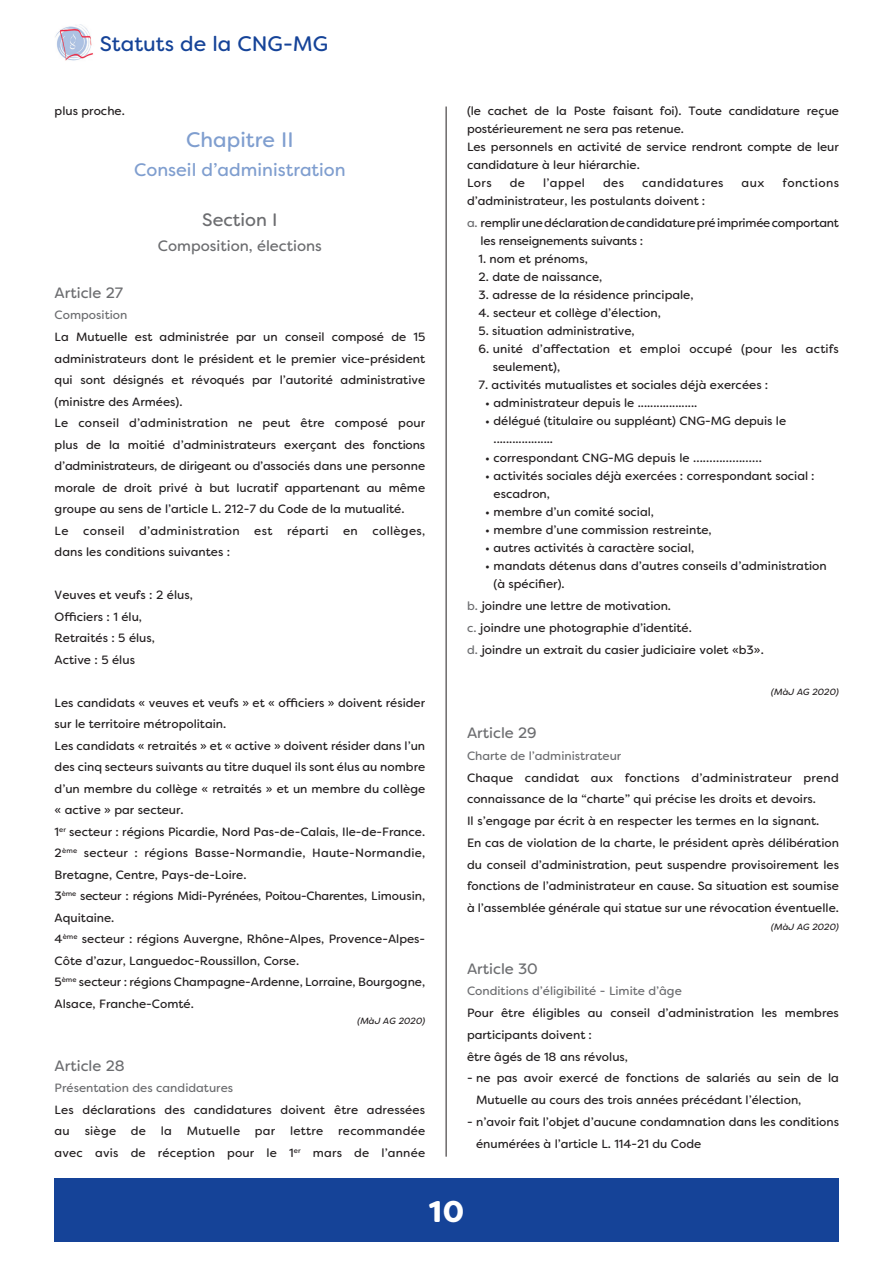
<style>
.page{position:relative;width:893px;height:1263px;background:#fff}
.page>*{position:absolute;margin:0;border:0;box-sizing:border-box;transform-origin:0 0}
.t1{font:900 30px "Filson Soft";color:#fff}
.t2{font:21px "Filson Soft";color:#154398}
.chapitre1{font:21px "Filson Soft";color:#7f9ecf}
.chapitre2{font:18px "Filson Soft";color:#7f9ecf}
.section1{font:18px "Filson Soft";color:#6c6d70}
.section2{font:15px "Filson Soft";color:#6c6d70}
.inter-titre{font:12px/21.5px "Filson Soft";color:#231f20}
.inter-titre-2{font:12px/21.5px "Filson Soft";letter-spacing:-.02em;color:#231f20}
.t3{font:12px "Filson Soft";color:#6c6d70}
.inter-titre-3{font:12px/21.5px "Filson Soft";letter-spacing:.02em;color:#231f20}
.inter-titre-4{font:12px/21.5px "Filson Soft";letter-spacing:.025em;color:#231f20}
.inter-titre-5{font:12px "Filson Soft";letter-spacing:.035em;color:#231f20}
.t4{font:italic 9px "Filson Soft";color:#231f20}
.s1{color:#6c6d70}
</style>
<div class="page">
<hr style="left:446px;top:107px;width:1px;height:1050px;background:#231f20">
<div style="left:54px;top:1179px;width:785px;height:63px;background:#154398"></div>
<img style="left:55px;top:25px;width:38px;height:36px">
<h2 class="t2" style="left:100px;top:30px;width:230px">Statuts de la CNG-MG</h2>
<p class="inter-titre" style="left:55px;top:100px;width:72px">plus proche.</p>
<p class="chapitre1" style="left:186px;top:126px;width:109px">Chapitre II</p>
<p class="chapitre2" style="left:134px;top:158px;width:213px">Conseil d’administration</p>
<p class="section1" style="left:202px;top:208px;width:77px">Section I</p>
<p class="section2" style="left:158px;top:236px;width:165px">Composition, élections</p>
<p class="section2" style="left:55px;top:283px;width:70px">Article 27</p>
<p class="t3" style="left:55px;top:308px;width:74px">Composition</p>
<p class="inter-titre" style="left:55px;top:326px;width:372px;text-align:justify">La Mutuelle est administrée par un conseil composé de 15 administrateurs dont le président et le premier vice-président qui sont désignés et révoqués par l’autorité administrative (ministre des Armées).</p>
<p class="inter-titre" style="left:55px;top:412px;width:372px;text-align:justify">Le conseil d’administration ne peut être composé pour plus de la moitié d’administrateurs exerçant des fonctions d’administrateurs, de dirigeant ou d’associés dans une personne morale de droit privé à but lucratif appartenant au même groupe au sens de l’article L. 212-7 du Code de la mutualité.</p>
<p class="inter-titre-4" style="left:55px;top:520px;width:372px">Le conseil d’administration est réparti en collèges, dans les conditions suivantes :</p>
<p class="inter-titre" style="left:55px;top:584px;width:140px">Veuves et veufs : 2 élus,</p>
<p class="inter-titre" style="left:55px;top:606px;width:89px">Officiers : 1 élu,</p>
<p class="inter-titre" style="left:55px;top:627px;width:102px">Retraités : 5 élus,</p>
<p class="inter-titre" style="left:55px;top:649px;width:82px">Active : 5 élus</p>
<p class="inter-titre" style="left:55px;top:692px;width:372px">Les candidats « veuves et veufs » et « officiers » doivent résider sur le territoire métropolitain.</p>
<p class="inter-titre" style="left:55px;top:735px;width:372px;text-align:justify">Les candidats « retraités » et « active » doivent résider dans l’un des cinq secteurs suivants au titre duquel ils sont élus au nombre d’un membre du collège « retraités » et un membre du collège « active » par secteur.</p>
<p class="inter-titre" style="left:55px;top:821px;width:372px">1<sup>er</sup> secteur : régions Picardie, Nord Pas-de-Calais, Ile-de-France.</p>
<p class="inter-titre-3" style="left:55px;top:842px;width:372px">2<sup>ème</sup> secteur : régions Basse-Normandie, Haute-Normandie,<br>Bretagne, Centre, Pays-de-Loire.</p>
<p class="inter-titre-2" style="left:55px;top:885px;width:372px">3<sup>ème</sup> secteur : régions Midi-Pyrénées, Poitou-Charentes, Limousin,<br>Aquitaine.</p>
<p class="inter-titre" style="left:55px;top:928px;width:372px">4<sup>ème</sup> secteur : régions Auvergne, Rhône-Alpes, Provence-Alpes-<br>Côte d’azur, Languedoc-Roussillon, Corse.</p>
<p class="inter-titre" style="left:55px;top:971px;width:372px">5<sup>ème</sup> secteur : régions Champagne-Ardenne, Lorraine, Bourgogne,<br>Alsace, Franche-Comté.</p>
<p class="t4" style="left:357px;top:1015px;width:69px">(MàJ AG 2020)</p>
<p class="section2" style="left:55px;top:1056px;width:72px">Article 28</p>
<p class="t3" style="left:55px;top:1080px;width:180px">Présentation des candidatures</p>
<p class="inter-titre" style="left:55px;top:1099px;width:372px;text-align:justify">Les déclarations des candidatures doivent être adressées au siège de la Mutuelle par lettre recommandée avec avis de réception pour le 1<sup>er</sup> mars de l’année</p>
<p class="inter-titre" style="left:467px;top:102px;width:373px;line-height:18px">(le cachet de la Poste faisant foi). Toute candidature reçue postérieurement ne sera pas retenue.</p>
<p class="inter-titre" style="left:467px;top:138px;width:373px;line-height:18px">Les personnels en activité de service rendront compte de leur candidature à leur hiérarchie.</p>
<p class="inter-titre" style="left:467px;top:172px;width:26px">Lors</p>
<p class="inter-titre" style="left:510px;top:172px;width:17px">de</p>
<p class="inter-titre" style="left:543px;top:172px;width:43px">l’appel</p>
<p class="inter-titre" style="left:603px;top:172px;width:23px">des</p>
<p class="inter-titre-5" style="left:642px;top:175px;width:83px">candidatures</p>
<p class="inter-titre" style="left:742px;top:172px;width:24px">aux</p>
<p class="inter-titre-5" style="left:782px;top:175px;width:58px">fonctions</p>
<p class="inter-titre" style="left:467px;top:190px;width:240px">d’administrateur, les postulants doivent :</p>
<p class="inter-titre-2" style="left:481px;top:214px;width:360px;line-height:18px;text-indent:-14px"><span class="s1">a.</span> remplir une déclaration de candidature pré imprimée comportant les renseignements suivants :</p>
<p class="inter-titre" style="left:478px;top:248px;width:111px">1. nom et prénoms,</p>
<p class="inter-titre" style="left:478px;top:266px;width:125px">2. date de naissance,</p>
<p class="inter-titre" style="left:478px;top:284px;width:217px">3. adresse de la résidence principale,</p>
<p class="inter-titre" style="left:478px;top:302px;width:184px">4. secteur et collège d’élection,</p>
<p class="inter-titre" style="left:478px;top:320px;width:158px">5. situation administrative,</p>
<p class="inter-titre" style="left:493px;top:340px;width:348px;line-height:18px;text-indent:-14px">6. unité d’affectation et emploi occupé (pour les actifs seulement),</p>
<p class="inter-titre" style="left:478px;top:374px;width:291px">7. activités mutualistes et sociales déjà exercées :</p>
<p class="inter-titre" style="left:485px;top:392px;width:213px">• administrateur depuis le ...................</p>
<p class="inter-titre" style="left:494px;top:412px;width:294px;line-height:18px;text-indent:-8px">• délégué (titulaire ou suppléant) CNG-MG depuis le ...................</p>
<p class="inter-titre" style="left:485px;top:446px;width:278px">• correspondant CNG-MG depuis le …………………</p>
<p class="inter-titre" style="left:494px;top:466px;width:323px;line-height:18px;text-indent:-8px">• activités sociales déjà exercées : correspondant social : escadron,</p>
<p class="inter-titre" style="left:485px;top:500px;width:170px">• membre d’un comité social,</p>
<p class="inter-titre" style="left:485px;top:518px;width:228px">• membre d’une commission restreinte,</p>
<p class="inter-titre" style="left:485px;top:536px;width:210px">• autres activités à caractère social,</p>
<p class="inter-titre" style="left:494px;top:556px;width:335px;line-height:18px;text-indent:-8px">• mandats détenus dans d’autres conseils d’administration (à spécifier).</p>
<p class="inter-titre" style="left:467px;top:595px;width:206px"><span class="s1">b.</span> joindre une lettre de motivation.</p>
<p class="inter-titre" style="left:467px;top:617px;width:226px"><span class="s1">c.</span> joindre une photographie d’identité.</p>
<p class="inter-titre" style="left:467px;top:639px;width:298px"><span class="s1">d.</span> joindre un extrait du casier judiciaire volet «b3».</p>
<p class="t4" style="left:771px;top:685px;width:69px">(MàJ AG 2020)</p>
<p class="section2" style="left:467px;top:723px;width:71px">Article 29</p>
<p class="t3" style="left:467px;top:748px;width:156px">Charte de l’administrateur</p>
<p class="inter-titre" style="left:467px;top:766px;width:373px">Chaque candidat aux fonctions d’administrateur prend connaissance de la “charte” qui précise les droits et devoirs.</p>
<p class="inter-titre" style="left:467px;top:810px;width:354px">Il s’engage par écrit à en respecter les termes en la signant.</p>
<p class="inter-titre" style="left:467px;top:832px;width:373px;text-align:justify">En cas de violation de la charte, le président après délibération du conseil d’administration, peut suspendre provisoirement les fonctions de l’administrateur en cause. Sa situation est soumise à l’assemblée générale qui statue sur une révocation éventuelle.</p>
<p class="t4" style="left:771px;top:921px;width:69px">(MàJ AG 2020)</p>
<p class="section2" style="left:467px;top:959px;width:72px">Article 30</p>
<p class="t3" style="left:467px;top:983px;width:216px">Conditions d’éligibilité - Limite d’âge</p>
<p class="inter-titre" style="left:467px;top:1002px;width:373px">Pour être éligibles au conseil d’administration les membres participants doivent :</p>
<p class="inter-titre" style="left:467px;top:1046px;width:163px">être âgés de 18 ans révolus,</p>
<p class="inter-titre" style="left:476px;top:1067px;width:364px;text-indent:-9px">- ne pas avoir exercé de fonctions de salariés au sein de la<br>Mutuelle au cours des trois années précédant l’élection,</p>
<p class="inter-titre" style="left:476px;top:1111px;width:364px;text-indent:-9px">- n’avoir fait l’objet d’aucune condamnation dans les conditions énumérées à l’article L. 114-21 du Code</p>
<h1 class="t1" style="left:429px;top:1192px;width:37px">10</h1>
</div>
